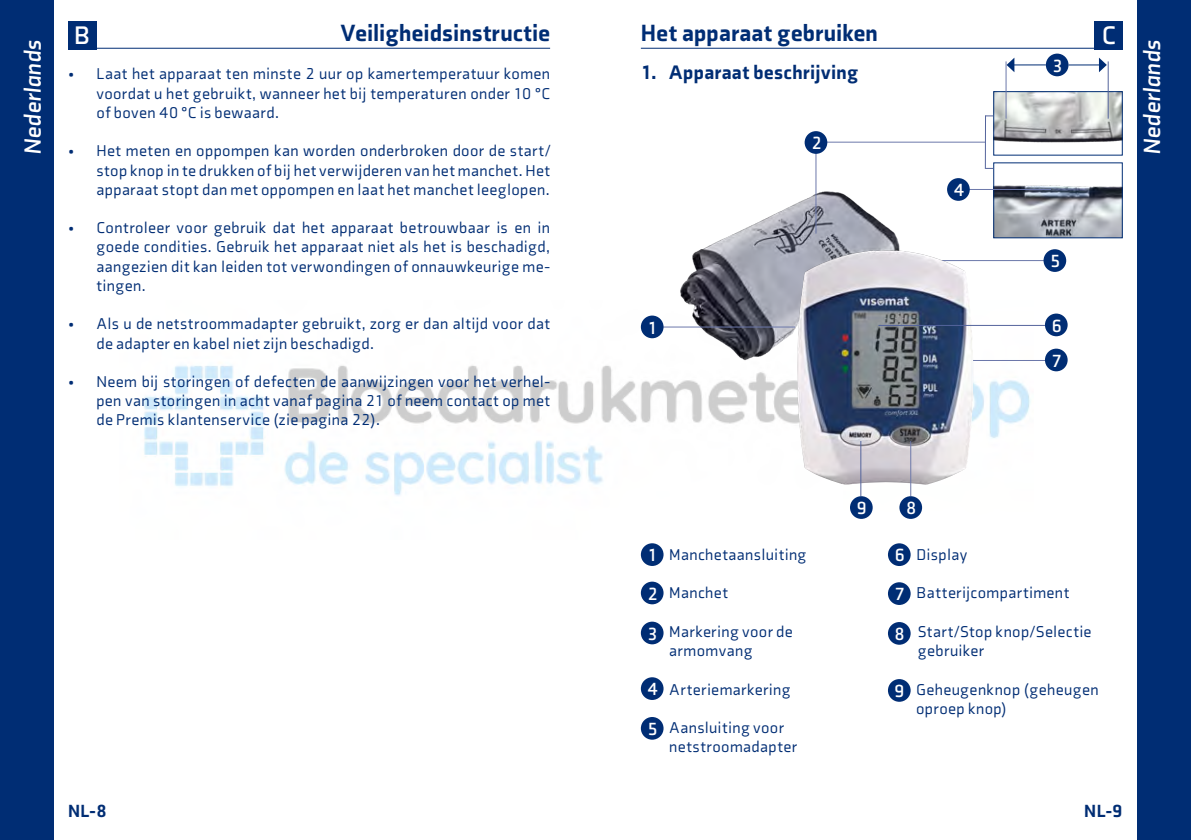
<style>
.page{position:relative;width:1191px;height:840px;background:#fff}
.page>*{position:absolute;margin:0;border:0;box-sizing:border-box;transform-origin:0 0}
.t1{font:700 26px "Axia";color:#fff}
.t2{font:900 24px "Axia";letter-spacing:.01em;color:#002d74}
.t3{font:italic 700 24px "Axia";letter-spacing:.01em;color:#fff}
.t4{font:900 20px "Axia";letter-spacing:.02em;color:#002d74}
.t5{font:700 18px/38.4px "Axia";color:#fff}
.t6{font:900 18px "Axia";color:#002d74}
.t7{font:16px/19.2px "Axia";letter-spacing:.025em;color:#002d74}
</style>
<div class="page">
<img style="left:144px;top:314px;width:924px;height:205px">
<div style="left:1137px;top:0;width:54px;height:839px;background:#002d74"></div>
<div style="left:0;top:0;width:54px;height:839px;background:#002d74"></div>
<hr style="left:641px;top:48px;width:482px;height:1px;background:#002d74">
<hr style="left:68px;top:48px;width:482px;height:1px;background:#002d74">
<div style="left:1094px;top:21px;width:29px;height:28px;background:#002d74"></div>
<div style="left:68px;top:21px;width:28px;height:28px;background:#002d74"></div>
<hr style="left:918px;top:360px;width:132px;height:1px;background:#6c78aa">
<hr style="left:919px;top:260px;width:126px;height:1px;background:#6c78aa">
<img style="left:676px;top:187px;width:306px;height:305px">
<img style="left:797px;top:250px;width:176px;height:234px">
<hr style="left:825px;top:141px;width:160px;height:1px;background:#6c78aa">
<div style="left:1043px;top:249px;width:23px;height:23px;background:#002d74;border-radius:50%"></div>
<div style="left:641px;top:543px;width:22px;height:22px;background:#002d74;border-radius:50%"></div>
<div style="left:888px;top:582px;width:22px;height:22px;background:#002d74;border-radius:50%"></div>
<div style="left:641px;top:581px;width:22px;height:23px;background:#002d74;border-radius:50%"></div>
<div style="left:888px;top:621px;width:22px;height:23px;background:#002d74;border-radius:50%"></div>
<div style="left:641px;top:621px;width:22px;height:23px;background:#002d74;border-radius:50%"></div>
<div style="left:888px;top:678px;width:22px;height:23px;background:#002d74;border-radius:50%"></div>
<div style="left:641px;top:677px;width:22px;height:22px;background:#002d74;border-radius:50%"></div>
<div style="left:641px;top:716px;width:22px;height:23px;background:#002d74;border-radius:50%"></div>
<div style="left:888px;top:543px;width:22px;height:22px;background:#002d74;border-radius:50%"></div>
<hr style="left:815px;top:148px;width:1px;height:85px;background:#6c78aa">
<hr style="left:860px;top:441px;width:1px;height:55px;background:#54649c">
<hr style="left:910px;top:441px;width:1px;height:55px;background:#6c78aa">
<hr style="left:878px;top:325px;width:167px;height:1px;background:#54649c">
<hr style="left:659px;top:326px;width:136px;height:1px;background:#6c78aa">
<div style="left:641px;top:315px;width:22px;height:23px;background:#002d74;border-radius:50%"></div>
<div style="left:804px;top:131px;width:23px;height:23px;background:#002d74;border-radius:50%"></div>
<div style="left:899px;top:496px;width:23px;height:22px;background:#002d74;border-radius:50%"></div>
<div style="left:850px;top:496px;width:22px;height:22px;background:#002d74;border-radius:50%"></div>
<div style="left:1045px;top:313px;width:22px;height:23px;background:#002d74;border-radius:50%"></div>
<div style="left:1045px;top:348px;width:22px;height:23px;background:#002d74;border-radius:50%"></div>
<img style="left:995px;top:185px;width:125px;height:51px">
<div style="left:993px;top:162px;width:129px;height:76px;border:1px solid #002d74"></div>
<img style="left:995px;top:93px;width:125px;height:50px">
<div style="left:993px;top:91px;width:129px;height:64px;border:1px solid #002d74"></div>
<hr style="left:1107px;top:61px;width:1px;height:58px;background:#54649c">
<hr style="left:1005px;top:61px;width:1px;height:58px;background:#6c78aa">
<div style="left:1045px;top:54px;width:23px;height:22px;background:#002d74;border-radius:50%"></div>
<hr style="left:1068px;top:64px;width:32px;height:1px;background:#002d74">
<svg style="left:1099px;top:58px;width:7px;height:14px"></svg>
<hr style="left:1013px;top:64px;width:32px;height:1px;background:#002d74">
<svg style="left:1006px;top:58px;width:8px;height:14px"></svg>
<hr style="left:957px;top:189px;width:94px;height:1px;background:#6c78aa">
<hr style="left:984px;top:115px;width:2px;height:54px;background:#54649c">
<div style="left:947px;top:178px;width:22px;height:23px;background:#002d74;border-radius:50%"></div>
<h1 class="t1" style="left:74px;top:20px;width:17px">B</h1>
<h2 class="t2" style="left:340px;top:18px;width:211px">Veiligheidsinstructie</h2>
<h2 class="t2" style="left:641px;top:18px;width:239px">Het apparaat gebruiken</h2>
<h1 class="t1" style="left:1101px;top:20px;width:16px">C</h1>
<h2 class="t3" style="left:18px;top:155px;width:117px;rotate:-90deg">Nederlands</h2>
<h2 class="t3" style="left:1137px;top:155px;width:117px;rotate:-90deg">Nederlands</h2>
<p class="t5" style="left:1052px;top:46px;width:12px">3</p>
<p class="t4" style="left:641px;top:60px;width:219px">1. Apparaat beschrijving</p>
<p class="t7" style="left:96px;top:64px;width:455px;text-align:justify;text-indent:-28px">• Laat het apparaat ten minste 2 uur op kamertemperatuur komen voordat u het gebruikt, wanneer het bij temperaturen onder 10 °C of boven 40 °C is bewaard.</p>
<p class="t7" style="left:96px;top:141px;width:455px;text-align:justify;text-indent:-28px">• Het meten en oppompen kan worden onderbroken door de start/ stop knop in te drukken of bij het verwijderen van het manchet. Het apparaat stopt dan met oppompen en laat het manchet leeglopen.</p>
<p class="t7" style="left:96px;top:218px;width:455px;text-align:justify;text-indent:-28px">• Controleer voor gebruik dat het apparaat betrouwbaar is en in goede condities. Gebruik het apparaat niet als het is beschadigd, aangezien dit kan leiden tot verwondingen of onnauwkeurige me&shy;tingen.</p>
<p class="t7" style="left:96px;top:314px;width:455px;text-indent:-28px">• Als u de netstroommadapter gebruikt, zorg er dan altijd voor dat de adapter en kabel niet zijn beschadigd.</p>
<p class="t7" style="left:96px;top:372px;width:455px;text-align:justify;text-indent:-28px">• Neem bij storingen of defecten de aanwijzingen voor het verhel&shy;pen van storingen in acht vanaf pagina 21 of neem contact op met de Premis klantenservice (zie pagina 22).</p>
<p class="t5" style="left:811px;top:124px;width:12px">2</p>
<p class="t5" style="left:953px;top:171px;width:12px">4</p>
<p class="t5" style="left:1050px;top:242px;width:12px">5</p>
<p class="t5" style="left:1051px;top:308px;width:12px;line-height:35px">6<br>7</p>
<p class="t5" style="left:647px;top:308px;width:12px">1</p>
<p class="t5" style="left:647px;top:535px;width:12px">1<br>2</p>
<p class="t7" style="left:669px;top:544px;width:139px">Manchetaansluiting</p>
<p class="t7" style="left:669px;top:583px;width:60px">Manchet</p>
<p class="t5" style="left:856px;top:488px;width:12px">9</p>
<p class="t5" style="left:906px;top:488px;width:12px">8</p>
<p class="t5" style="left:894px;top:535px;width:12px">6</p>
<p class="t5" style="left:894px;top:574px;width:12px">7</p>
<p class="t7" style="left:916px;top:544px;width:52px">Display</p>
<p class="t7" style="left:916px;top:583px;width:154px">Batterijcompartiment</p>
<p class="t7" style="left:669px;top:621px;width:125px">Markering voor de armomvang</p>
<p class="t5" style="left:647px;top:614px;width:12px">3</p>
<p class="t5" style="left:894px;top:614px;width:12px">8</p>
<p class="t7" style="left:918px;top:621px;width:175px">Start/Stop knop/Selectie gebruiker</p>
<p class="t7" style="left:669px;top:679px;width:123px">Arteriemarkering</p>
<p class="t5" style="left:647px;top:669px;width:12px">4</p>
<p class="t5" style="left:894px;top:671px;width:12px">9</p>
<p class="t5" style="left:647px;top:709px;width:12px">5</p>
<p class="t7" style="left:669px;top:717px;width:129px">Aansluiting voor netstroomadapter</p>
<p class="t7" style="left:916px;top:679px;width:184px">Geheugenknop (geheugen oproep knop)</p>
<p class="t6" style="left:68px;top:799px;width:40px">NL-8</p>
<p class="t6" style="left:1084px;top:799px;width:40px">NL-9</p>
</div>
